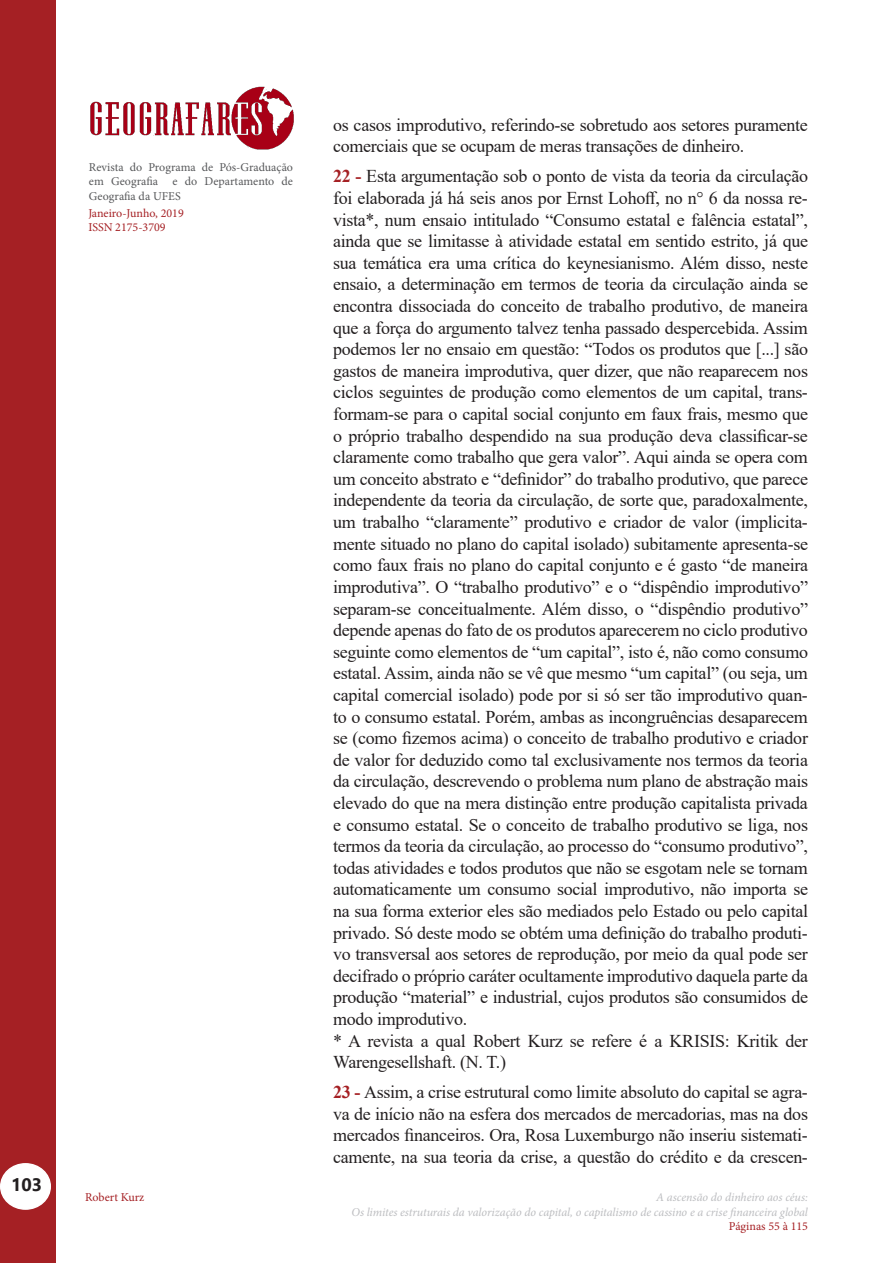
<style>
.page{position:relative;width:893px;height:1263px;background:#fff}
.page>*{position:absolute;margin:0;border:0;box-sizing:border-box;transform-origin:0 0}
.t1{font:18px/21.6px "Times New Roman";letter-spacing:-.015em;color:#231f20}
.t2{font:700 18px "Segoe UI";color:#231f20}
.t3{font:italic 12px/14.4px "Minion Pro";letter-spacing:-.005em;color:#bcbdc0;text-align:right}
.t4{font:12px/14.4px "Minion Pro";color:#57585a;text-align:justify}
.t5{font:12px/14.4px "Minion Pro";color:#a52024}
.s1{font-weight:700;color:#a52024}
</style>
<div class="page">
<div style="left:0;top:0;width:55px;height:1263px;background:#a52024"></div>
<div style="left:1px;top:1164px;width:49px;height:45px;background:#fff;border-radius:50%"></div>
<div style="left:0;top:1163px;width:51px;height:47px;border:2px solid #fff;border-radius:50%"></div>
<img style="left:90px;top:86px;width:204px;height:64px">
<hr style="left:0;top:0;width:1px;height:1263px;background:#a52024">
<p class="t2" style="left:11px;top:1168px;width:33px">103</p>
<p class="t4" style="left:89px;top:160px;width:206px">Revista do Programa de Pós-Graduação em Geografia e do Departamento de Geografia da UFES</p>
<p class="t5" style="left:88px;top:206px;width:97px">Janeiro-Junho, 2019<br>ISSN 2175-3709</p>
<p class="t5" style="left:85px;top:1190px;width:61px">Robert Kurz</p>
<p class="t1" style="left:333px;top:113px;width:476px">os casos improdutivo, referindo-se sobretudo aos setores puramente comerciais que se ocupam de meras transações de dinheiro.</p>
<p class="t1" style="left:333px;top:165px;width:476px;text-align:justify"><span class="s1">22 -</span> Esta argumentação sob o ponto de vista da teoria da circulação foi elaborada já há seis anos por Ernst Lohoff, no n° 6 da nossa re&shy;vista*, num ensaio intitulado “Consumo estatal e falência estatal”, ainda que se limitasse à atividade estatal em sentido estrito, já que sua temática era uma crítica do keynesianismo. Além disso, neste ensaio, a determinação em termos de teoria da circulação ainda se encontra dissociada do conceito de trabalho produtivo, de maneira que a força do argumento talvez tenha passado despercebida. Assim podemos ler no ensaio em questão: “Todos os produtos que [...] são gastos de maneira improdutiva, quer dizer, que não reaparecem nos ciclos seguintes de produção como elementos de um capital, trans&shy;formam-se para o capital social conjunto em faux frais, mesmo que o próprio trabalho despendido na sua produção deva classificar-se claramente como trabalho que gera valor”. Aqui ainda se opera com um conceito abstrato e “definidor” do trabalho produtivo, que parece independente da teoria da circulação, de sorte que, paradoxalmente, um trabalho “claramente” produtivo e criador de valor (implicita&shy;mente situado no plano do capital isolado) subitamente apresenta-se como faux frais no plano do capital conjunto e é gasto “de maneira improdutiva”. O “trabalho produtivo” e o “dispêndio improdutivo” separam-se conceitualmente. Além disso, o “dispêndio produtivo” depende apenas do fato de os produtos aparecerem no ciclo produtivo seguinte como elementos de “um capital”, isto é, não como consumo estatal. Assim, ainda não se vê que mesmo “um capital” (ou seja, um capital comercial isolado) pode por si só ser tão improdutivo quan&shy;to o consumo estatal. Porém, ambas as incongruências desaparecem se (como fizemos acima) o conceito de trabalho produtivo e criador de valor for deduzido como tal exclusivamente nos termos da teoria da circulação, descrevendo o problema num plano de abstração mais elevado do que na mera distinção entre produção capitalista privada e consumo estatal. Se o conceito de trabalho produtivo se liga, nos termos da teoria da circulação, ao processo do “consumo produtivo”, todas atividades e todos produtos que não se esgotam nele se tornam automaticamente um consumo social improdutivo, não importa se na sua forma exterior eles são mediados pelo Estado ou pelo capital privado. Só deste modo se obtém uma definição do trabalho produti&shy;vo transversal aos setores de reprodução, por meio da qual pode ser decifrado o próprio caráter ocultamente improdutivo daquela parte da produção “material” e industrial, cujos produtos são consumidos de modo improdutivo.</p>
<p class="t1" style="left:333px;top:1029px;width:476px">* A revista a qual Robert Kurz se refere é a KRISIS: Kritik der<br>Warengesellshaft. (N. T.)</p>
<p class="t1" style="left:333px;top:1081px;width:476px;text-align:justify"><span class="s1">23 -</span> Assim, a crise estrutural como limite absoluto do capital se agra&shy;va de início não na esfera dos mercados de mercadorias, mas na dos mercados financeiros. Ora, Rosa Luxemburgo não inseriu sistemati&shy;camente, na sua teoria da crise, a questão do crédito e da crescen-</p>
<p class="t3" style="left:352px;top:1190px;width:458px">A ascensão do dinheiro aos céus:<br>Os limites estruturais da valorização do capital, o capitalismo de cassino e a crise financeira global</p>
<p class="t5" style="left:729px;top:1219px;width:80px">Páginas 55 à 115</p>
</div>
